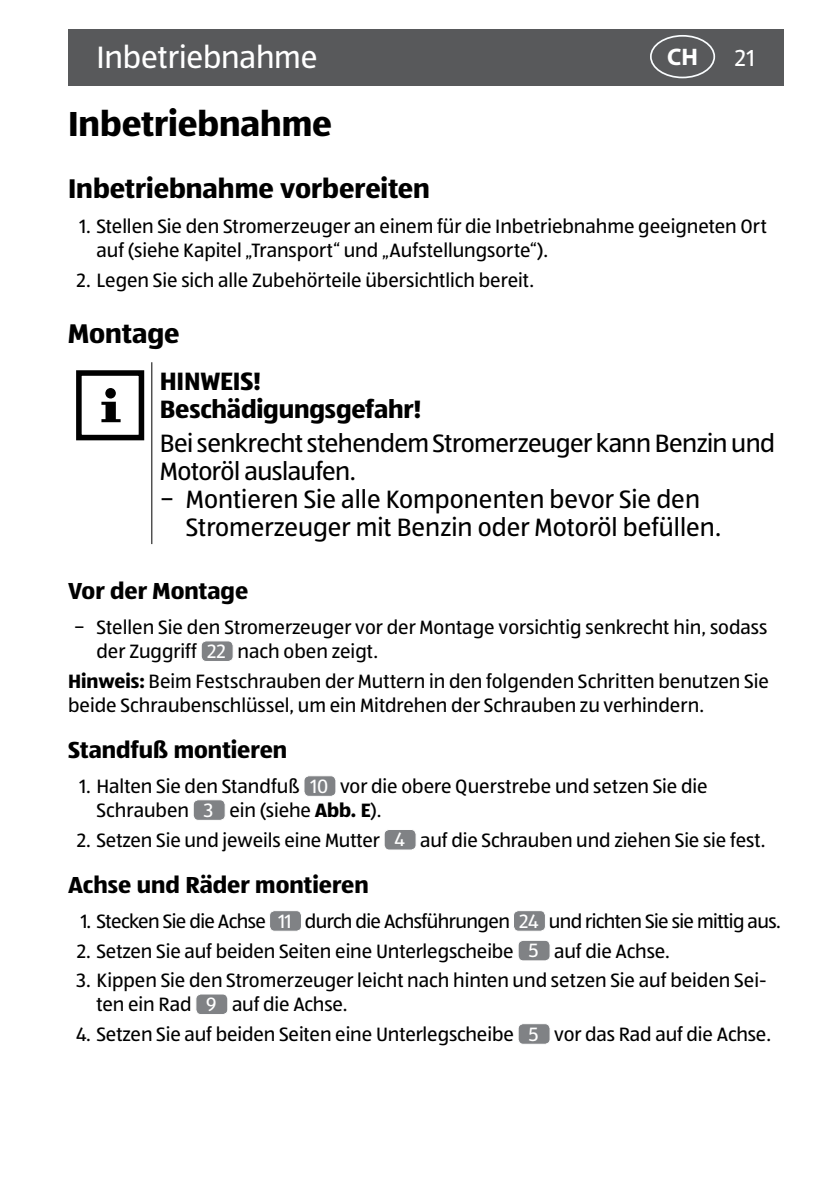
<style>
.page{position:relative;width:840px;height:1191px;background:#fff}
.page>*{position:absolute;margin:0;border:0;box-sizing:border-box;transform-origin:0 0}
.t1{font:700 36px "ALDISUEDOT";color:#000}
.t2{font:32px "ALDISUEDOT";letter-spacing:-.005em;color:#fff}
.t3{font:700 28px "ALDISUEDOT";color:#000}
.t4{font:26px "ALDISUEDOT";color:#000}
.t5{font:26px "ALDISUEDOT";letter-spacing:-.02em;color:#000}
.t6{font:700 26px/28px "ALDISUEDOT";letter-spacing:-.005em;color:#000}
.t7{font:700 24px "ALDISUEDOT";color:#000}
.t8{font:700 24px "Myriad Pro";color:#fff}
.t9{font:24px "ALDISUEDOT";color:#fff}
.t10{font:20px/24px "ALDISUEDOT";letter-spacing:-.005em;color:#000}
.t11{font:20px "ALDISUEDOT";letter-spacing:-.025em;color:#000}
.s1{color:#fff}
.s2{font-weight:700}
</style>
<div class="page">
<div style="left:68px;top:29px;width:714px;height:56px;background:#58595b"></div>
<div style="left:649px;top:35px;width:65px;height:43px;border:2px solid #fafdff;border-radius:50%"></div>
<hr style="left:151px;top:362px;width:1px;height:182px;background:#000">
<div style="left:76px;top:370px;width:68px;height:70px;border:6px solid #000"></div>
<div style="left:105px;top:388px;width:11px;height:10px;background:#000;border-radius:50%"></div>
<svg style="left:101px;top:402px;width:19px;height:20px"></svg>
<div style="left:201px;top:641px;width:32px;height:20px;background:#808285;border-radius:5px"></div>
<div style="left:201px;top:640px;width:32px;height:22px;border:1px solid #fff;border-radius:5px"></div>
<div style="left:304px;top:775px;width:32px;height:21px;background:#808285;border-radius:5px"></div>
<div style="left:303px;top:775px;width:33px;height:22px;border:1px solid #fff;border-radius:5px"></div>
<div style="left:193px;top:799px;width:32px;height:21px;background:#808285;border-radius:5px"></div>
<div style="left:193px;top:799px;width:32px;height:22px;border:1px solid #fff;border-radius:5px"></div>
<div style="left:384px;top:829px;width:32px;height:21px;background:#808285;border-radius:5px"></div>
<div style="left:383px;top:829px;width:33px;height:21px;border:1px solid #fff;border-radius:5px"></div>
<div style="left:269px;top:910px;width:32px;height:21px;background:#808285;border-radius:5px"></div>
<div style="left:269px;top:910px;width:33px;height:21px;border:1px solid #fff;border-radius:5px"></div>
<div style="left:513px;top:910px;width:32px;height:21px;background:#808285;border-radius:5px"></div>
<div style="left:512px;top:910px;width:33px;height:21px;border:1px solid #fff;border-radius:5px"></div>
<div style="left:518px;top:940px;width:31px;height:21px;background:#808285;border-radius:5px"></div>
<div style="left:517px;top:939px;width:33px;height:22px;border:1px solid #fff;border-radius:5px"></div>
<div style="left:196px;top:994px;width:32px;height:20px;background:#808285;border-radius:5px"></div>
<div style="left:195px;top:993px;width:33px;height:22px;border:1px solid #fff;border-radius:5px"></div>
<div style="left:518px;top:1023px;width:31px;height:21px;background:#808285;border-radius:5px"></div>
<div style="left:517px;top:1023px;width:33px;height:21px;border:1px solid #fff;border-radius:5px"></div>
<h2 class="t2" style="left:96px;top:36px;width:222px">Inbetriebnahme</h2>
<p class="t8" style="left:666px;top:41px;width:32px">CH</p>
<p class="t9" style="left:734px;top:43px;width:21px">21</p>
<h1 class="t1" style="left:68px;top:99px;width:265px">Inbetriebnahme</h1>
<h3 class="t3" style="left:68px;top:169px;width:363px">Inbetriebnahme vorbereiten</h3>
<p class="t10" style="left:96px;top:213px;width:671px;text-indent:-17px">1. Stellen Sie den Stromerzeuger an einem für die Inbetriebnahme geeigneten Ort auf (siehe Kapitel „Transport“ und „Aufstellungsorte“).</p>
<p class="t10" style="left:77px;top:267px;width:458px">2. Legen Sie sich alle Zubehörteile übersichtlich bereit.</p>
<h3 class="t3" style="left:68px;top:314px;width:113px">Montage</h3>
<h3 class="t6" style="left:160px;top:367px;width:263px">HINWEIS!<br>Beschädigungsgefahr!</h3>
<h3 class="t5" style="left:160px;top:426px;width:616px">Bei senkrecht stehendem Stromerzeuger kann Benzin und</h3>
<h3 class="t5" style="left:160px;top:454px;width:197px">Motoröl auslaufen.</h3>
<h3 class="t4" style="left:160px;top:482px;width:541px">− Montieren Sie alle Komponenten bevor Sie den</h3>
<h3 class="t4" style="left:186px;top:510px;width:536px">Stromerzeuger mit Benzin oder Motoröl befüllen.</h3>
<p class="t7" style="left:68px;top:574px;width:181px">Vor der Montage</p>
<p class="t10" style="left:96px;top:615px;width:672px;text-indent:-23px">− Stellen Sie den Stromerzeuger vor der Montage vorsichtig senkrecht hin, sodass der Zuggriff <span class="s1">22</span> nach oben zeigt.</p>
<p class="t10" style="left:68px;top:668px;width:702px"><span class="s2">Hinweis:</span> Beim Festschrauben der Muttern in den folgenden Schritten benutzen Sie beide Schraubenschlüssel, um ein Mitdrehen der Schrauben zu verhindern.</p>
<p class="t7" style="left:68px;top:733px;width:220px">Standfuß montieren</p>
<p class="t10" style="left:96px;top:774px;width:612px;text-indent:-17px">1. Halten Sie den Standfuß <span class="s1">10</span> vor die obere Querstrebe und setzen Sie die<br>Schrauben <span class="s1">3</span> ein (siehe <span class="s2">Abb. E</span>).</p>
<p class="t10" style="left:77px;top:827px;width:689px">2. Setzen Sie und jeweils eine Mutter <span class="s1">4</span> auf die Schrauben und ziehen Sie sie fest.</p>
<p class="t7" style="left:68px;top:868px;width:302px">Achse und Räder montieren</p>
<p class="t11" style="left:81px;top:908px;width:701px">1. Stecken Sie die Achse <span class="s1">11</span> durch die Achsführungen <span class="s1">24</span> und richten Sie sie mittig aus.</p>
<p class="t10" style="left:77px;top:938px;width:594px">2. Setzen Sie auf beiden Seiten eine Unterlegscheibe <span class="s1">5</span> auf die Achse.</p>
<p class="t10" style="left:96px;top:968px;width:671px;text-indent:-20px">3. Kippen Sie den Stromerzeuger leicht nach hinten und setzen Sie auf beiden Sei&shy;ten ein Rad <span class="s1">9</span> auf die Achse.</p>
<p class="t10" style="left:76px;top:1021px;width:696px">4. Setzen Sie auf beiden Seiten eine Unterlegscheibe <span class="s1">5</span> vor das Rad auf die Achse.</p>
</div>
